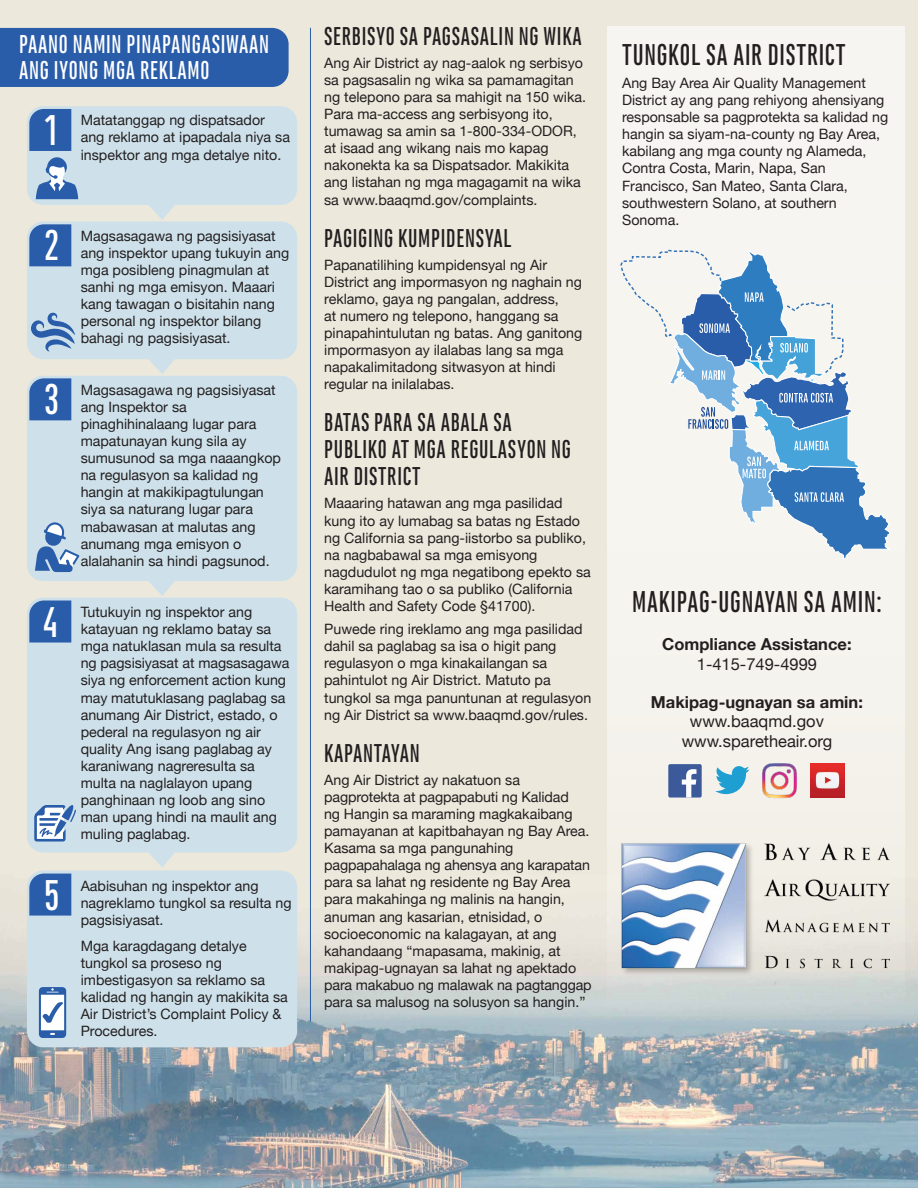
<style>
.page{position:relative;width:918px;height:1188px;background:#fff}
.page>*{position:absolute;margin:0;border:0;box-sizing:border-box;transform-origin:0 0}
.t1{font:500 45px "Marianina Cn FY";color:#fff}
.t2{font:500 31.5px "Marianina Cn FY";letter-spacing:.025em;color:#231f20}
.t3{font:500 27px/27px "Marianina Cn FY";letter-spacing:.025em;color:#231f20}
.t4{font:500 27px/25.5px "Marianina Cn FY";letter-spacing:.025em;color:#fff}
.t5{font:16.5px/19.8px "Helvetica Neue";color:#231f20;text-align:center}
.t6{font:700 16.5px "Helvetica Neue";color:#231f20}
.t7{font:14.25px/17.1px "Helvetica Neue";color:#231f20}
</style>
<div class="page">
<img style="left:0;top:0;width:918px;height:1188px">
<svg style="left:27px;top:420px;width:270px;height:176px;background:#d0e1e8"></svg>
<div style="left:27px;top:598px;width:270px;height:270px;background:#cee1ea"></div>
<div style="left:27px;top:871px;width:270px;height:176px;background:#cee1ea;border-radius:16px"></div>
<div style="left:607px;top:26px;width:298px;height:984px;background:#f6f4ef"></div>
<hr style="left:310px;top:28px;width:1px;height:994px;background:#295ca9">
<svg style="left:620px;top:249px;width:273px;height:310px"></svg>
<div style="left:668px;top:764px;width:34px;height:34px;background:#3c5a99;border-radius:2px"></div>
<svg style="left:682px;top:769px;width:15px;height:29px"></svg>
<svg style="left:715px;top:766px;width:35px;height:28px"></svg>
<img style="left:811px;top:764px;width:34px;height:34px">
<img style="left:755px;top:756px;width:50px;height:50px">
<img style="left:614px;top:837px;width:276px;height:144px">
<svg style="left:35px;top:522px;width:45px;height:50px;background:#92b0d2"></svg>
<svg style="left:29px;top:601px;width:42px;height:42px;background:#3061ab"></svg>
<svg style="left:29px;top:874px;width:42px;height:42px;background:#2f61ab"></svg>
<svg style="left:34px;top:804px;width:42px;height:38px"></svg>
<svg style="left:27px;top:106px;width:270px;height:314px;background:#c4d7e3"></svg>
<svg style="left:39px;top:987px;width:27px;height:51px"></svg>
<div style="left:0;top:28px;width:289px;height:59px;background:#295ca9"></div>
<h3 class="t4" style="left:19px;top:31px;width:251px">PAANO NAMIN PINAPANGASIWAAN<br>ANG IYONG MGA REKLAMO</h3>
<h1 class="t1" style="left:45px;top:106px;width:14px">1</h1>
<p class="t7" style="left:81px;top:113px;width:211px">Matatanggap ng dispatsador ang reklamo at ipapadala niya sa inspektor ang mga detalye nito.</p>
<h1 class="t1" style="left:45px;top:221px;width:16px">2</h1>
<h1 class="t1" style="left:45px;top:375px;width:16px">3</h1>
<h1 class="t1" style="left:43px;top:597px;width:16px">4</h1>
<h1 class="t1" style="left:45px;top:870px;width:17px">5</h1>
<p class="t7" style="left:81px;top:228px;width:210px">Magsasagawa ng pagsisiyasat ang inspektor upang tukuyin ang mga posibleng pinagmulan at sanhi ng mga emisyon. Maaari kang tawagan o bisitahin nang personal ng inspektor bilang bahagi ng pagsisiyasat.</p>
<p class="t7" style="left:81px;top:382px;width:202px">Magsasagawa ng pagsisiyasat ang Inspektor sa pinaghihinalaang lugar para mapatunayan kung sila ay sumusunod sa mga naaangkop na regulasyon sa kalidad ng hangin at makikipagtulungan siya sa naturang lugar para mabawasan at malutas ang anumang mga emisyon o alalahanin sa hindi pagsunod.</p>
<p class="t7" style="left:81px;top:604px;width:210px">Tutukuyin ng inspektor ang katayuan ng reklamo batay sa mga natuklasan mula sa resulta ng pagsisiyasat at magsasagawa siya ng enforcement action kung may matutuklasang paglabag sa anumang Air District, estado, o pederal na regulasyon ng air quality Ang isang paglabag ay karaniwang nagreresulta sa multa na naglalayon upang panghinaan ng loob ang sino man upang hindi na maulit ang muling paglabag.</p>
<p class="t7" style="left:81px;top:878px;width:212px">Aabisuhan ng inspektor ang nagreklamo tungkol sa resulta ng pagsisiyasat.</p>
<p class="t7" style="left:81px;top:938px;width:209px">Mga karagdagang detalye tungkol sa proseso ng imbestigasyon sa reklamo sa kalidad ng hangin ay makikita sa<br>Air District’s Complaint Policy &amp;<br>Procedures.</p>
<h3 class="t3" style="left:324px;top:22px;width:259px">SERBISYO SA PAGSASALIN NG WIKA</h3>
<p class="t7" style="left:324px;top:55px;width:263px">Ang Air District ay nag-aalok ng serbisyo sa pagsasalin ng wika sa pamamagitan ng telepono para sa mahigit na 150 wika.<br>Para ma-access ang serbisyong ito, tumawag sa amin sa 1-800-334-ODOR, at isaad ang wikang nais mo kapag nakonekta ka sa Dispatsador. Makikita ang listahan ng mga magagamit na wika sa www.baaqmd.gov/complaints.</p>
<h3 class="t3" style="left:324px;top:224px;width:189px">PAGIGING KUMPIDENSYAL</h3>
<p class="t7" style="left:324px;top:257px;width:260px">Papanatilihing kumpidensyal ng Air District ang impormasyon ng naghain ng reklamo, gaya ng pangalan, address,<br>at numero ng telepono, hanggang sa pinapahintulutan ng batas. Ang ganitong impormasyon ay ilalabas lang sa mga napakalimitadong sitwasyon at hindi regular na inilalabas.</p>
<h3 class="t3" style="left:324px;top:409px;width:248px">BATAS PARA SA ABALA SA<br>PUBLIKO AT MGA REGULASYON NG<br>AIR DISTRICT</h3>
<p class="t7" style="left:324px;top:496px;width:268px">Maaaring hatawan ang mga pasilidad kung ito ay lumabag sa batas ng Estado ng California sa pang-iistorbo sa publiko, na nagbabawal sa mga emisyong nagdudulot ng mga negatibong epekto sa karamihang tao o sa publiko (California Health and Safety Code §41700).</p>
<p class="t7" style="left:324px;top:621px;width:269px">Puwede ring ireklamo ang mga pasilidad dahil sa paglabag sa isa o higit pang regulasyon o mga kinakailangan sa pahintulot ng Air District. Matuto pa tungkol sa mga panuntunan at regulasyon ng Air District sa www.baaqmd.gov/rules.</p>
<h3 class="t3" style="left:324px;top:739px;width:97px">KAPANTAYAN</h3>
<p class="t7" style="left:324px;top:772px;width:269px">Ang Air District ay nakatuon sa pagprotekta at pagpapabuti ng Kalidad<br>ng Hangin sa maraming magkakaibang pamayanan at kapitbahayan ng Bay Area.<br>Kasama sa mga pangunahing pagpapahalaga ng ahensya ang karapatan para sa lahat ng residente ng Bay Area para makahinga ng malinis na hangin, anuman ang kasarian, etnisidad, o socioeconomic na kalagayan, at ang kahandaang “mapasama, makinig, at makipag-ugnayan sa lahat ng apektado para makabuo ng malawak na pagtanggap para sa malusog na solusyon sa hangin.”</p>
<h2 class="t2" style="left:622px;top:37px;width:225px">TUNGKOL SA AIR DISTRICT</h2>
<p class="t7" style="left:622px;top:75px;width:268px">Ang Bay Area Air Quality Management District ay ang pang rehiyong ahensiyang responsable sa pagprotekta sa kalidad ng hangin sa siyam-na-county ng Bay Area, kabilang ang mga county ng Alameda, Contra Costa, Marin, Napa, San Francisco, San Mateo, Santa Clara, southwestern Solano, at southern Sonoma.</p>
<h2 class="t2" style="left:632px;top:585px;width:251px">MAKIPAG-UGNAYAN SA AMIN:</h2>
<p class="t6" style="left:662px;top:631px;width:191px">Compliance Assistance:</p>
<p class="t5" style="left:697px;top:655px;width:122px">1-415-749-4999</p>
<p class="t6" style="left:651px;top:689px;width:214px">Makipag-ugnayan sa amin:</p>
<p class="t5" style="left:682px;top:713px;width:152px">www.baaqmd.gov www.sparetheair.org</p>
</div>
